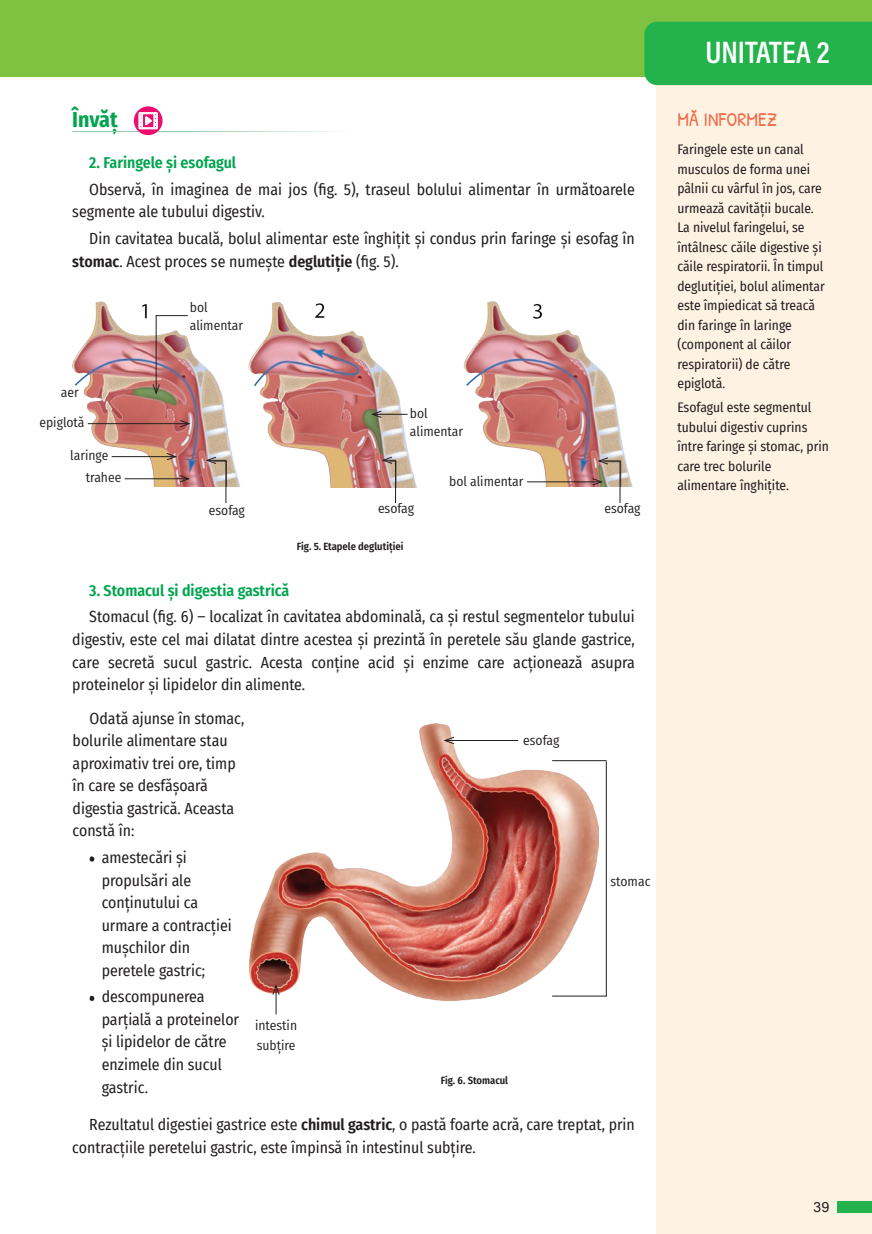
<style>
.page{position:relative;width:872px;height:1234px;background:#fff}
.page>*{position:absolute;margin:0;border:0;box-sizing:border-box;transform-origin:0 0}
.t1{font:600 31.35px "Acumin Pro Cond";color:#fff}
.t2{font:700 21.75px "Fira Sans Condensed";letter-spacing:-.005em;color:#00a54f}
.t3{font:19.5px "Patrick Hand";letter-spacing:.01em;color:#f26b47}
.t4{font:15.75px/22.5px "Fira Sans Condensed";color:#231f20}
.t5{font:600 15.75px "Fira Sans Condensed";color:#00a54f}
.t6{font:15px "Acumin Pro";color:#231f20}
.t7{font:13.5px/19.5px "Fira Sans Condensed";color:#231f20}
.t8{font:13.5px/18px "Fira Sans Condensed";color:#231f20}
.t9{font:600 10.5px "Fira Sans Condensed";color:#231f20}
.s1{font-weight:600}
</style>
<div class="page">
<div style="left:656px;top:64px;width:216px;height:1169px;background:#fef2e3"></div>
<div style="left:0;top:0;width:872px;height:77px;background:#7fc241"></div>
<div style="left:644px;top:22px;width:228px;height:63px;background:#23b24b"></div>
<div style="left:837px;top:1200px;width:35px;height:12px;background:#23b24b"></div>
<img style="left:250px;top:723px;width:348px;height:277px">
<svg style="left:90px;top:856px;width:4px;height:5px"></svg>
<svg style="left:90px;top:995px;width:4px;height:5px"></svg>
<hr style="left:72px;top:131px;width:282px;height:1px;background:#94caa8">
<hr style="left:445px;top:740px;width:73px;height:1px;background:#231f20">
<svg style="left:443px;top:736px;width:12px;height:8px"></svg>
<svg style="left:272px;top:983px;width:8px;height:31px"></svg>
<img style="left:72px;top:301px;width:345px;height:186px">
<hr style="left:156px;top:315px;width:1px;height:78px;background:#231f20">
<svg style="left:152px;top:383px;width:8px;height:12px"></svg>
<hr style="left:226px;top:460px;width:1px;height:43px;background:#231f20">
<svg style="left:205px;top:456px;width:21px;height:8px"></svg>
<hr style="left:156px;top:315px;width:32px;height:1px;background:#231f20">
<img style="left:463px;top:301px;width:170px;height:185px">
<hr style="left:619px;top:460px;width:1px;height:43px;background:#231f20">
<svg style="left:597px;top:457px;width:23px;height:8px"></svg>
<hr style="left:527px;top:481px;width:74px;height:1px;background:#231f20">
<svg style="left:592px;top:478px;width:11px;height:7px"></svg>
<hr style="left:395px;top:460px;width:1px;height:43px;background:#231f20">
<hr style="left:373px;top:414px;width:34px;height:1px;background:#231f20">
<svg style="left:371px;top:410px;width:11px;height:8px"></svg>
<svg style="left:381px;top:456px;width:15px;height:8px"></svg>
<hr style="left:606px;top:761px;width:1px;height:235px;background:#231f20">
<hr style="left:552px;top:995px;width:54px;height:1px;background:#231f20">
<hr style="left:552px;top:760px;width:54px;height:1px;background:#231f20">
<hr style="left:112px;top:456px;width:64px;height:1px;background:#231f20">
<svg style="left:166px;top:452px;width:11px;height:8px"></svg>
<hr style="left:88px;top:423px;width:101px;height:1px;background:#231f20">
<svg style="left:179px;top:419px;width:12px;height:8px"></svg>
<hr style="left:125px;top:478px;width:64px;height:1px;background:#231f20">
<svg style="left:179px;top:474px;width:11px;height:8px"></svg>
<svg style="left:134px;top:106px;width:28px;height:29px"></svg>
<svg style="left:139px;top:112px;width:19px;height:17px"></svg>
<h2 class="t2" style="left:72px;top:101px;width:47px">Învăț</h2>
<p class="t5" style="left:89px;top:150px;width:148px">2. Faringele și esofagul</p>
<p class="t4" style="left:72px;top:177px;width:564px;text-indent:17px">Observă, în imaginea de mai jos (fig. 5), traseul bolului alimentar în următoarele segmente ale tubului digestiv.</p>
<p class="t4" style="left:72px;top:227px;width:564px;text-indent:17px">Din cavitatea bucală, bolul alimentar este înghițit și condus prin faringe și esofag în <span class="s1">stomac</span>. Acest proces se numește <span class="s1">deglutiție</span> (fig. 5).</p>
<p class="t8" style="left:61px;top:383px;width:19px">aer</p>
<p class="t8" style="left:39px;top:412px;width:47px">epiglotă</p>
<p class="t8" style="left:70px;top:445px;width:40px">laringe</p>
<p class="t8" style="left:86px;top:467px;width:37px">trahee</p>
<p class="t8" style="left:190px;top:298px;width:55px">bol alimentar</p>
<p class="t8" style="left:209px;top:501px;width:38px">esofag</p>
<p class="t8" style="left:410px;top:404px;width:55px">bol alimentar</p>
<p class="t8" style="left:378px;top:498px;width:38px">esofag</p>
<p class="t9" style="left:297px;top:538px;width:108px">Fig. 5. Etapele deglutiției</p>
<p class="t8" style="left:449px;top:472px;width:76px">bol alimentar</p>
<p class="t8" style="left:604px;top:498px;width:38px">esofag</p>
<p class="t5" style="left:89px;top:577px;width:201px">3. Stomacul și digestia gastrică</p>
<p class="t4" style="left:72px;top:605px;width:564px;text-align:justify;text-indent:17px">Stomacul (fig. 6) ‒ localizat în cavitatea abdominală, ca și restul segmentelor tubului digestiv, este cel mai dilatat dintre acestea și prezintă în peretele său glande gastrice, care secretă sucul gastric. Acesta conține acid și enzime care acționează asupra proteinelor și lipidelor din alimente.</p>
<p class="t4" style="left:73px;top:706px;width:173px;text-indent:17px">Odată ajunse în stomac, bolurile alimentare stau aproximativ trei ore, timp în care se desfășoară digestia gastrică. Aceasta constă în:</p>
<p class="t4" style="left:102px;top:845px;width:132px">amestecări și propulsări ale conținutului ca urmare a contracției mușchilor din peretele gastric;</p>
<p class="t4" style="left:102px;top:984px;width:139px">descompunerea parțială a proteinelor și lipidelor de către enzimele din sucul gastric.</p>
<p class="t4" style="left:72px;top:1112px;width:564px;text-indent:17px">Rezultatul digestiei gastrice este <span class="s1">chimul gastric</span>, o pastă foarte acră, care treptat, prin contracțiile peretelui gastric, este împinsă în intestinul subțire.</p>
<p class="t8" style="left:523px;top:730px;width:38px">esofag</p>
<p class="t8" style="left:610px;top:871px;width:41px">stomac</p>
<p class="t8" style="left:255px;top:1015px;width:44px;line-height:19.5px">intestin subțire</p>
<p class="t9" style="left:441px;top:1071px;width:69px">Fig. 6. Stomacul</p>
<h1 class="t1" style="left:705px;top:32px;width:126px">UNITATEA 2</h1>
<p class="t3" style="left:677px;top:106px;width:101px">MĂ INFORMEZ</p>
<p class="t7" style="left:677px;top:139px;width:149px">Faringele este un canal musculos de forma unei pâlnii cu vârful în jos, care urmează cavității bucale.<br>La nivelul faringelui, se întâlnesc căile digestive și căile respiratorii. În timpul deglutiției, bolul alimentar este împiedicat să treacă din faringe în laringe (component al căilor respiratorii) de către epiglotă.</p>
<p class="t7" style="left:677px;top:397px;width:153px">Esofagul este segmentul tubului digestiv cuprins între faringe și stomac, prin care trec bolurile alimentare înghițite.</p>
<p class="t6" style="left:813px;top:1196px;width:18px">39</p>
</div>
